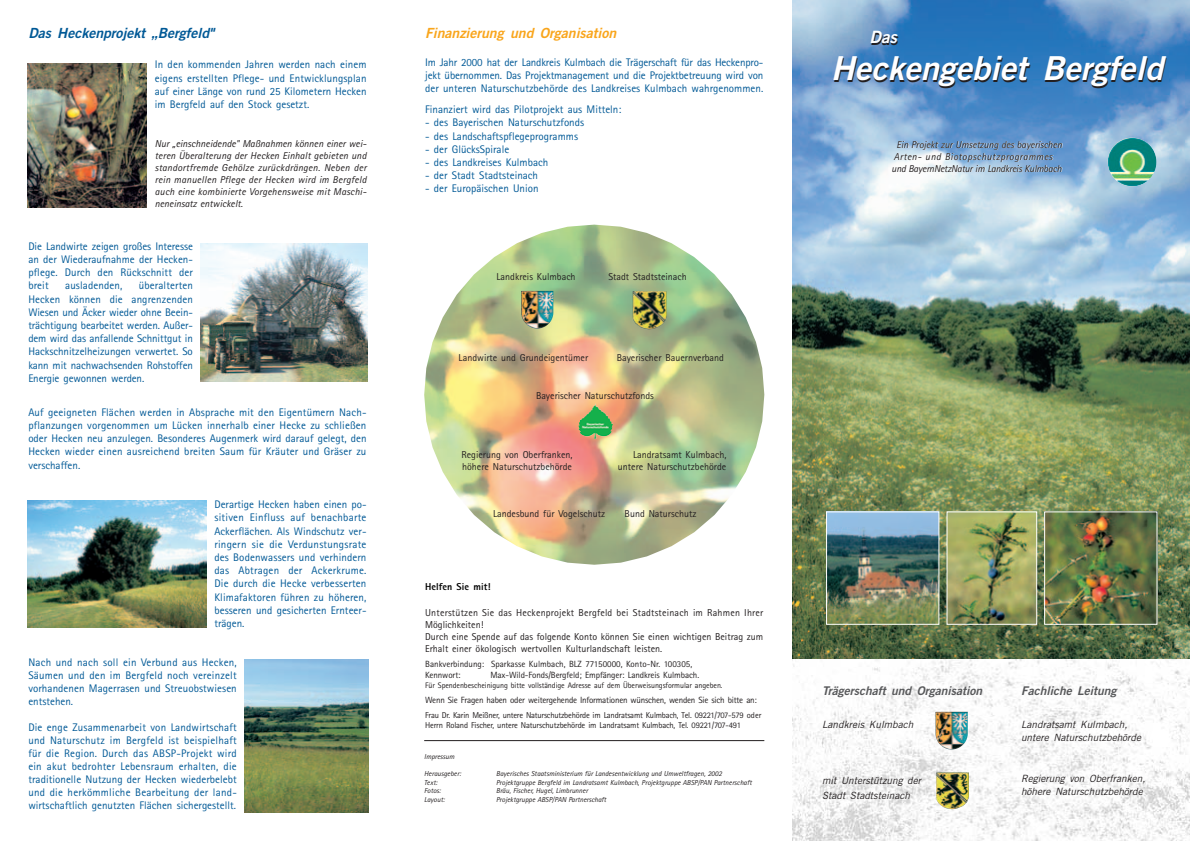
<style>
.page{position:relative;width:1190px;height:841px;background:#fff}
.page>*{position:absolute;margin:0;border:0;box-sizing:border-box;transform-origin:0 0}
.t1{font:italic 33px "Trade Gothic Bold Two";color:#fff}
.t2{font:italic 17px "Trade Gothic Bold Two";color:#fff}
.t3{font:italic 14px "Trade Gothic Bold Two";color:#f9a51b}
.t4{font:italic 14px "Trade Gothic Bold Two";color:#005996}
.t5{font:italic 12px "Trade Gothic Bold Two";color:#57585a}
.t6{font:11px/13.2px "Rotis Sans Serif";color:#005996;text-align:justify}
.t7{font:10px/12px "Rotis Sans Serif";color:#231f20}
.t8{font:italic 10px/12px "Rotis Sans Serif";letter-spacing:.01em;color:#231f20}
.t9{font:italic 10px/13px "Trade Gothic";color:#231f20}
.t10{font:italic 10px/12px "Rotis Sans Serif";letter-spacing:-.01em;color:#231f20}
.t11{font:800 10px "Rotis Sans Serif";color:#000}
.t12{font:9px/10.8px "Rotis Sans Serif";letter-spacing:-.01em;color:#231f20}
.t13{font:8.5px/10.2px "Rotis Sans Serif";letter-spacing:-.025em;color:#231f20}
.t14{font:8px "Rotis Sans Serif";letter-spacing:-.01em;color:#231f20}
.t15{font:italic 7.2px "Rotis Sans Serif";color:#231f20}
</style>
<div class="page">
<img style="left:424px;top:225px;width:340px;height:340px">
<img style="left:793px;top:0;width:397px;height:659px">
<svg style="left:793px;top:659px;width:397px;height:182px"></svg>
<hr style="left:424px;top:740px;width:340px;height:1px;background:#231f20">
<img style="left:245px;top:660px;width:123px;height:152px">
<img style="left:27px;top:63px;width:120px;height:145px">
<img style="left:27px;top:501px;width:179px;height:127px">
<img style="left:1131px;top:138px;width:25px;height:33px">
<img style="left:201px;top:243px;width:167px;height:138px">
<img style="left:828px;top:513px;width:109px;height:110px">
<div style="left:826px;top:511px;width:113px;height:114px;border:1px solid #fff"></div>
<img style="left:949px;top:513px;width:86px;height:110px">
<div style="left:947px;top:511px;width:90px;height:114px;border:1px solid #fff"></div>
<img style="left:1046px;top:513px;width:110px;height:110px">
<div style="left:1044px;top:511px;width:114px;height:114px;border:1px solid #fff"></div>
<img style="left:524px;top:321px;width:26px;height:8px">
<img style="left:633px;top:291px;width:34px;height:38px">
<img style="left:938px;top:742px;width:27px;height:8px">
<img style="left:936px;top:772px;width:33px;height:37px">
<img style="left:595px;top:403px;width:14px;height:16px">
<p class="t4" style="left:28px;top:28px;width:187px">Das Heckenprojekt „Bergfeld"</p>
<p class="t6" style="left:155px;top:59px;width:213px">In den kommenden Jahren werden nach einem eigens erstellten Pflege- und Entwicklungsplan auf einer Länge von rund 25 Kilometern Hecken im Bergfeld auf den Stock gesetzt.</p>
<p class="t8" style="left:155px;top:139px;width:213px">Nur „einschneidende" Maßnahmen können einer wei&shy;teren Überalterung der Hecken Einhalt gebieten und standortfremde Gehölze zurückdrängen. Neben der rein manuellen Pflege der Hecken wird im Bergfeld auch eine kombinierte Vorgehensweise mit Maschi&shy;neneinsatz entwickelt.</p>
<p class="t6" style="left:28px;top:241px;width:166px">Die Landwirte zeigen großes Interesse an der Wiederaufnahme der Hecken&shy;pflege. Durch den Rückschnitt der breit</p>
<p class="t6" style="left:28px;top:280px;width:166px;text-indent:110px">überalterten Hecken können die angrenzenden Wiesen und Äcker wieder ohne Beein&shy;trächtigung bearbeitet werden. Außer&shy;dem wird das anfallende Schnittgut in Hackschnitzelheizungen verwertet. So kann mit nachwachsenden Rohstoffen Energie gewonnen werden.</p>
<p class="t6" style="left:28px;top:407px;width:340px">Auf geeigneten Flächen werden in Absprache mit den Eigentümern Nach&shy;pflanzungen vorgenommen um Lücken innerhalb einer Hecke zu schließen oder Hecken neu anzulegen. Besonderes Augenmerk wird darauf gelegt, den Hecken wieder einen ausreichend breiten Saum für Kräuter und Gräser zu verschaffen.</p>
<p class="t6" style="left:214px;top:499px;width:154px">Derartige Hecken haben einen po&shy;sitiven Einfluss auf benachbarte Ackerflächen. Als Windschutz ver&shy;ringern sie die Verdunstungsrate des Bodenwassers und verhindern das Abtragen der Ackerkrume.<br>Die durch die Hecke verbesserten Klimafaktoren führen zu höheren, besseren und gesicherten Ernteer&shy;trägen.</p>
<p class="t6" style="left:28px;top:657px;width:210px">Nach und nach soll ein Verbund aus Hecken, Säumen und den im Bergfeld noch vereinzelt vorhandenen Magerrasen und Streuobstwiesen entstehen.</p>
<p class="t6" style="left:28px;top:722px;width:210px">Die enge Zusammenarbeit von Landwirtschaft und Naturschutz im Bergfeld ist beispielhaft für die Region. Durch das ABSP-Projekt wird ein akut bedrohter Lebensraum erhalten, die traditionelle Nutzung der Hecken wiederbelebt und die herkömmliche Bearbeitung der land&shy;wirtschaftlich genutzten Flächen sichergestellt.</p>
<p class="t6" style="left:65px;top:280px;width:59px">ausladenden,</p>
<p class="t3" style="left:425px;top:28px;width:192px">Finanzierung und Organisation</p>
<p class="t6" style="left:425px;top:57px;width:340px">Im Jahr 2000 hat der Landkreis Kulmbach die Trägerschaft für das Heckenpro&shy;jekt übernommen. Das Projektmanagement und die Projektbetreuung wird von der unteren Naturschutzbehörde des Landkreises Kulmbach wahrgenommen.</p>
<p class="t6" style="left:425px;top:104px;width:198px">Finanziert wird das Pilotprojekt aus Mitteln:</p>
<p class="t6" style="left:425px;top:117px;width:160px">- des Bayerischen Naturschutzfonds</p>
<p class="t6" style="left:425px;top:130px;width:154px">- des Landschaftspflegeprogramms</p>
<p class="t6" style="left:425px;top:144px;width:86px">- der GlücksSpirale</p>
<p class="t6" style="left:425px;top:157px;width:125px">- des Landkreises Kulmbach</p>
<p class="t6" style="left:425px;top:170px;width:114px">- der Stadt Stadtsteinach</p>
<p class="t6" style="left:425px;top:183px;width:115px">- der Europäischen Union</p>
<p class="t7" style="left:497px;top:271px;width:81px">Landkreis Kulmbach</p>
<p class="t7" style="left:608px;top:271px;width:80px">Stadt Stadtsteinach</p>
<p class="t7" style="left:459px;top:353px;width:131px">Landwirte und Grundeigentümer</p>
<p class="t7" style="left:536px;top:390px;width:119px">Bayerischer Naturschutzfonds</p>
<p class="t7" style="left:617px;top:353px;width:109px">Bayerischer Bauernverband</p>
<p class="t7" style="left:461px;top:450px;width:113px">Regierung von Oberfranken, höhere Naturschutzbehörde</p>
<p class="t7" style="left:618px;top:450px;width:110px;text-align:right">Landratsamt Kulmbach, untere Naturschutzbehörde</p>
<p class="t7" style="left:493px;top:509px;width:113px">Landesbund für Vogelschutz</p>
<p class="t7" style="left:625px;top:509px;width:73px">Bund Naturschutz</p>
<p class="t11" style="left:425px;top:583px;width:67px">Helfen Sie mit!</p>
<p class="t7" style="left:425px;top:607px;width:340px">Unterstützen Sie das Heckenprojekt Bergfeld bei Stadtsteinach im Rahmen Ihrer Möglichkeiten!<br>Durch eine Spende auf das folgende Konto können Sie einen wichtigen Beitrag zum Erhalt einer ökologisch wertvollen Kulturlandschaft leisten.</p>
<p class="t12" style="left:425px;top:660px;width:269px">Bankverbindung: Sparkasse Kulmbach, BLZ 77150000, Konto-Nr. 100305,<br>Kennwort:</p>
<p class="t12" style="left:490px;top:670px;width:210px">Max-Wild-Fonds/Bergfeld; Empfänger: Landkreis Kulmbach.</p>
<p class="t14" style="left:425px;top:683px;width:299px">Für Spendenbescheinigung bitte vollständige Adresse auf dem Überweisungsformular angeben.</p>
<p class="t12" style="left:425px;top:696px;width:333px">Wenn Sie Fragen haben oder weitergehende Informationen wünschen, wenden Sie sich bitte an:</p>
<p class="t13" style="left:425px;top:711px;width:338px">Frau Dr. Karin Meißner, untere Naturschutzbehörde im Landratsamt Kulmbach, Tel. 09221/707-579 oder<br>Herrn Roland Fischer, untere Naturschutzbehörde im Landratsamt Kulmbach, Tel. 09221/707-491</p>
<p class="t15" style="left:424px;top:754px;width:32px">Impressum</p>
<p class="t15" style="left:424px;top:771px;width:38px">Herausgeber:</p>
<p class="t15" style="left:496px;top:771px;width:227px">Bayerisches Staatsministerium für Landesentwicklung und Umweltfragen, 2002</p>
<p class="t15" style="left:424px;top:780px;width:15px">Text:</p>
<p class="t15" style="left:496px;top:780px;width:257px">Projektgruppe Bergfeld im Landratsamt Kulmbach, Projektgruppe ABSP/PAN Partnerschaft</p>
<p class="t15" style="left:424px;top:788px;width:18px">Fotos:</p>
<p class="t15" style="left:496px;top:788px;width:93px">Bräu, Fischer, Hugel, Limbrunner</p>
<p class="t15" style="left:424px;top:797px;width:22px">Layout:</p>
<p class="t15" style="left:496px;top:797px;width:112px">Projektgruppe ABSP/PAN Partnerschaft</p>
<h2 class="t2" style="left:870px;top:31px;width:29px">Das</h2>
<h1 class="t1" style="left:831px;top:56px;width:334px">Heckengebiet Bergfeld</h1>
<p class="t10" style="left:892px;top:140px;width:172px;text-indent:5px">Ein Projekt zur Umsetzung des bayerischen<br>Arten- und Biotopschutzprogrammes und BayernNetzNatur im Landkreis Kulmbach</p>
<p class="t5" style="left:822px;top:686px;width:162px">Trägerschaft und Organisation</p>
<p class="t9" style="left:822px;top:719px;width:93px">Landkreis Kulmbach</p>
<p class="t9" style="left:822px;top:774px;width:101px;line-height:15px">mit Unterstützung der<br>Stadt Stadtsteinach</p>
<p class="t5" style="left:1021px;top:686px;width:97px">Fachliche Leitung</p>
<p class="t9" style="left:1021px;top:719px;width:122px">Landratsamt Kulmbach, untere Naturschutzbehörde</p>
<p class="t9" style="left:1021px;top:773px;width:126px">Regierung von Oberfranken, höhere Naturschutzbehörde</p>
</div>
